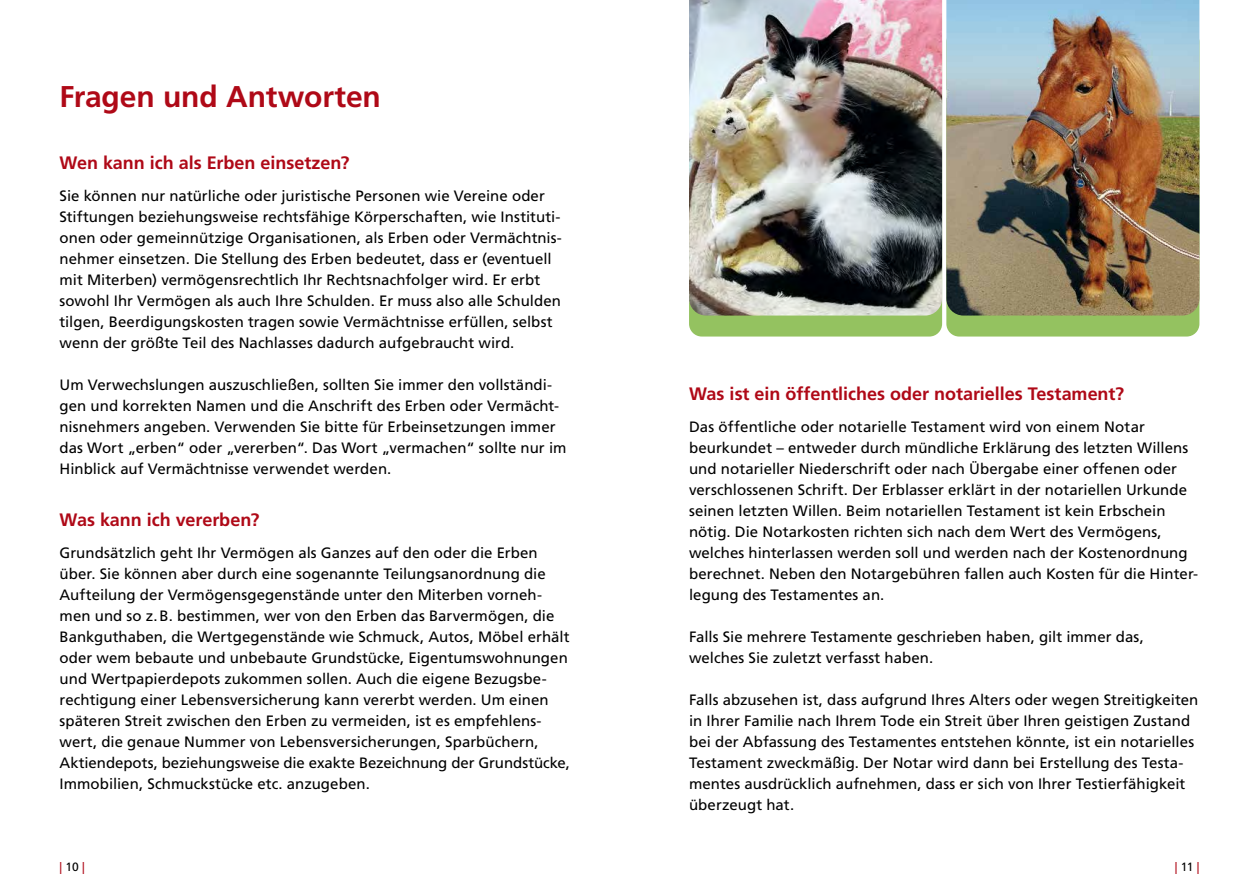
<style>
.page{position:relative;width:1259px;height:893px;background:#fff}
.page>*{position:absolute;margin:0;border:0;box-sizing:border-box;transform-origin:0 0}
.t1{font:700 30px "Frutiger LT Std";letter-spacing:-.005em;color:#af0917}
.t2{font:700 18px "Frutiger LT Std";color:#af0917}
.t3{font:15px/21px "Frutiger LT Std";letter-spacing:.005em;color:#000}
.t4{font:12px "Frutiger LT Std";color:#af0917}
.s1{color:#000}
</style>
<div class="page">
<div style="left:689px;top:29px;width:253px;height:308px;background:#94c260;border-radius:13px"></div>
<img style="left:689px;top:0;width:253px;height:316px">
<div style="left:946px;top:29px;width:253px;height:308px;background:#94c260;border-radius:13px"></div>
<img style="left:946px;top:0;width:253px;height:316px">
<h1 class="t1" style="left:60px;top:79px;width:323px">Fragen und Antworten</h1>
<p class="t2" style="left:60px;top:152px;width:291px">Wen kann ich als Erben einsetzen?</p>
<p class="t3" style="left:60px;top:185px;width:504px">Sie können nur natürliche oder juristische Personen wie Vereine oder Stiftungen beziehungsweise rechtsfähige Körperschaften, wie Instituti&shy;onen oder gemeinnützige Organisationen, als Erben oder Vermächtnis&shy;nehmer einsetzen. Die Stellung des Erben bedeutet, dass er (eventuell mit Miterben) vermögensrechtlich Ihr Rechtsnachfolger wird. Er erbt sowohl Ihr Vermögen als auch Ihre Schulden. Er muss also alle Schulden tilgen, Beerdigungskosten tragen sowie Vermächtnisse erfüllen, selbst wenn der größte Teil des Nachlasses dadurch aufgebraucht wird.</p>
<p class="t3" style="left:60px;top:374px;width:508px">Um Verwechslungen auszuschließen, sollten Sie immer den vollständi&shy;gen und korrekten Namen und die Anschrift des Erben oder Vermächt&shy;nisnehmers angeben. Verwenden Sie bitte für Erbeinsetzungen immer das Wort „erben“ oder „vererben“. Das Wort „vermachen“ sollte nur im Hinblick auf Vermächtnisse verwendet werden.</p>
<p class="t2" style="left:60px;top:509px;width:201px">Was kann ich vererben?</p>
<p class="t3" style="left:60px;top:542px;width:512px">Grundsätzlich geht Ihr Vermögen als Ganzes auf den oder die Erben über. Sie können aber durch eine sogenannte Teilungsanordnung die Aufteilung der Vermögensgegenstände unter den Miterben vorneh&shy;men und so z.B. bestimmen, wer von den Erben das Barvermögen, die Bankguthaben, die Wertgegenstände wie Schmuck, Autos, Möbel erhält oder wem bebaute und unbebaute Grundstücke, Eigentumswohnungen und Wertpapierdepots zukommen sollen. Auch die eigene Bezugsbe&shy;rechtigung einer Lebensversicherung kann vererbt werden. Um einen späteren Streit zwischen den Erben zu vermeiden, ist es empfehlens&shy;wert, die genaue Nummer von Lebensversicherungen, Sparbüchern, Aktiendepots, beziehungsweise die exakte Bezeichnung der Grundstücke, Immobilien, Schmuckstücke etc. anzugeben.</p>
<p class="t2" style="left:689px;top:383px;width:436px">Was ist ein öffentliches oder notarielles Testament?</p>
<p class="t3" style="left:689px;top:416px;width:511px">Das öffentliche oder notarielle Testament wird von einem Notar beurkundet – entweder durch mündliche Erklärung des letzten Willens und notarieller Niederschrift oder nach Übergabe einer offenen oder verschlossenen Schrift. Der Erblasser erklärt in der notariellen Urkunde seinen letzten Willen. Beim notariellen Testament ist kein Erbschein nötig. Die Notarkosten richten sich nach dem Wert des Vermögens, welches hinterlassen werden soll und werden nach der Kostenordnung berechnet. Neben den Notargebühren fallen auch Kosten für die Hinter&shy;legung des Testamentes an.</p>
<p class="t3" style="left:689px;top:626px;width:456px">Falls Sie mehrere Testamente geschrieben haben, gilt immer das, welches Sie zuletzt verfasst haben.</p>
<p class="t3" style="left:689px;top:689px;width:511px">Falls abzusehen ist, dass aufgrund Ihres Alters oder wegen Streitigkeiten in Ihrer Familie nach Ihrem Tode ein Streit über Ihren geistigen Zustand bei der Abfassung des Testamentes entstehen könnte, ist ein notarielles Testament zweckmäßig. Der Notar wird dann bei Erstellung des Testa&shy;mentes ausdrücklich aufnehmen, dass er sich von Ihrer Testierfähigkeit überzeugt hat.</p>
<p class="t4" style="left:60px;top:859px;width:27px">| <span class="s1">10</span> |</p>
<p class="t4" style="left:1175px;top:859px;width:26px">| <span class="s1">11</span> |</p>
</div>
